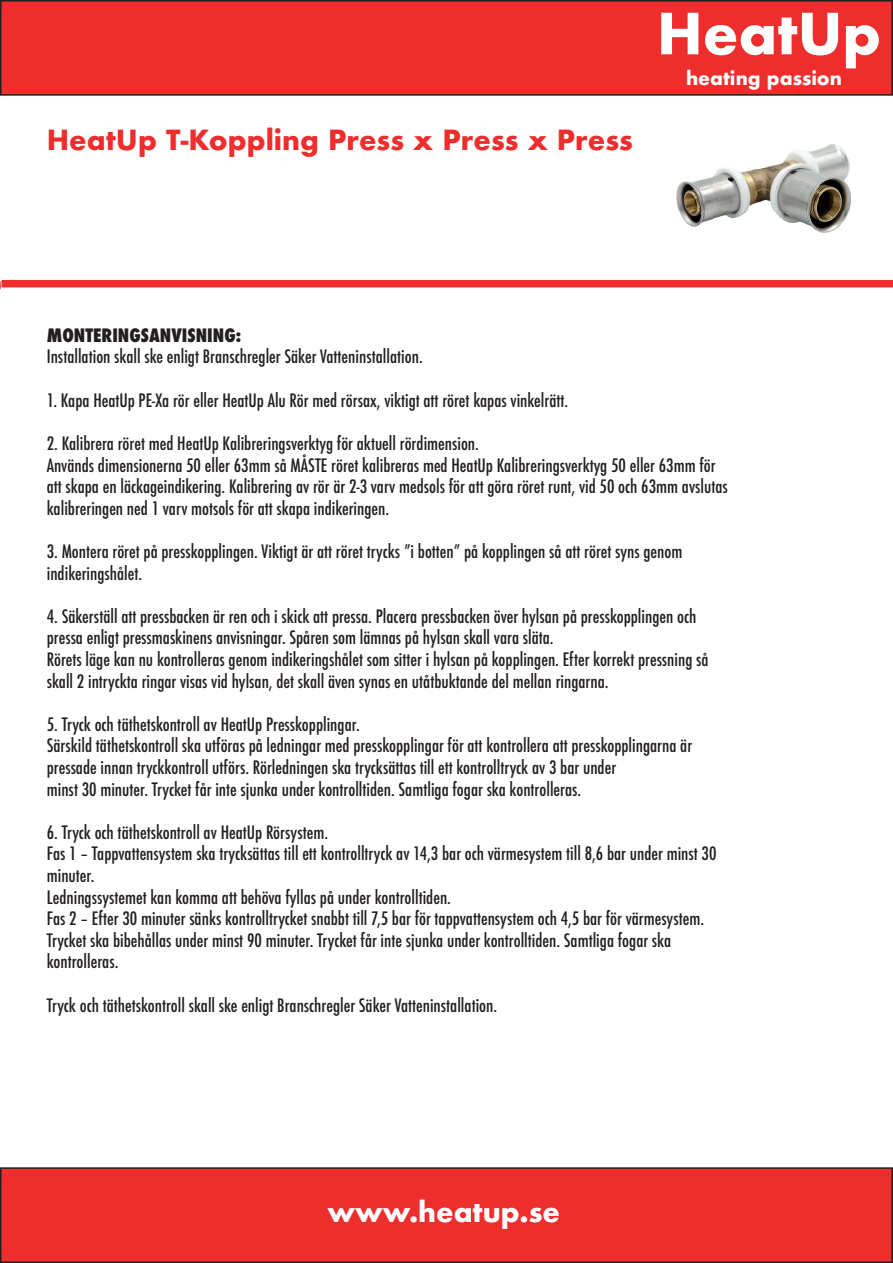
<style>
.page{position:relative;width:893px;height:1263px;background:#fff}
.page>*{position:absolute;margin:0;border:0;box-sizing:border-box;transform-origin:0 0}
.t1{font:700 55.05px "Futura";color:#fff}
.t2{font:700 27px "Futura";color:#ee2d2d}
.t3{font:700 27px "Futura";color:#fff}
.t4{font:700 18.3px "Futura";color:#fff}
.t5{font:500 condensed 18px/21.6px "Futura";color:#231f20}
.t6{font:800 condensed 18px "Futura";color:#231f20}
</style>
<div class="page">
<div style="left:1px;top:1px;width:891px;height:94px;background:#ee2d2d"></div>
<div style="left:0;top:0;width:893px;height:96px;border:2px solid #231f20"></div>
<div style="left:2px;top:280px;width:891px;height:7px;background:#ee2d2d"></div>
<div style="left:1px;top:1168px;width:891px;height:94px;background:#ee2d2d"></div>
<div style="left:0;top:1167px;width:893px;height:96px;border:2px solid #231f20"></div>
<img style="left:676px;top:144px;width:175px;height:89px">
<h2 class="t2" style="left:47px;top:120px;width:588px">HeatUp T-Koppling Press x Press x Press</h2>
<h1 class="t1" style="left:657px;top:-6px;width:226px">HeatUp</h1>
<p class="t4" style="left:686px;top:65px;width:157px">heating passion</p>
<p class="t6" style="left:47px;top:323px;width:196px">MONTERINGSANVISNING:</p>
<p class="t5" style="left:47px;top:346px;width:377px">Installation skall ske enligt Branschregler Säker Vatteninstallation.</p>
<p class="t5" style="left:47px;top:389px;width:523px">1. Kapa HeatUp PE-Xa rör eller HeatUp Alu Rör med rörsax, viktigt att röret kapas vinkelrätt.</p>
<p class="t5" style="left:47px;top:432px;width:683px">2. Kalibrera röret med HeatUp Kalibreringsverktyg för aktuell rördimension.<br>Används dimensionerna 50 eller 63mm så MÅSTE röret kalibreras med HeatUp Kalibreringsverktyg 50 eller 63mm för att skapa en läckageindikering. Kalibrering av rör är 2-3 varv medsols för att göra röret runt, vid 50 och 63mm avslutas kalibreringen ned 1 varv motsols för att skapa indikeringen.</p>
<p class="t5" style="left:47px;top:540px;width:637px">3. Montera röret på presskopplingen. Viktigt är att röret trycks ”i botten” på kopplingen så att röret syns genom indikeringshålet.</p>
<p class="t5" style="left:47px;top:605px;width:663px">4. Säkerställ att pressbacken är ren och i skick att pressa. Placera pressbacken över hylsan på presskopplingen och pressa enligt pressmaskinens anvisningar. Spåren som lämnas på hylsan skall vara släta.<br>Rörets läge kan nu kontrolleras genom indikeringshålet som sitter i hylsan på kopplingen. Efter korrekt pressning så skall 2 intryckta ringar visas vid hylsan, det skall även synas en utåtbuktande del mellan ringarna.</p>
<p class="t5" style="left:47px;top:713px;width:647px">5. Tryck och täthetskontroll av HeatUp Presskopplingar.<br>Särskild täthetskontroll ska utföras på ledningar med presskopplingar för att kontrollera att presskopplingarna är pressade innan tryckkontroll utförs. Rörledningen ska trycksättas till ett kontrolltryck av 3 bar under<br>minst 30 minuter. Trycket får inte sjunka under kontrolltiden. Samtliga fogar ska kontrolleras.</p>
<p class="t5" style="left:47px;top:821px;width:671px">6. Tryck och täthetskontroll av HeatUp Rörsystem.<br>Fas 1 – Tappvattensystem ska trycksättas till ett kontrolltryck av 14,3 bar och värmesystem till 8,6 bar under minst 30 minuter.<br>Ledningssystemet kan komma att behöva fyllas på under kontrolltiden.<br>Fas 2 – Efter 30 minuter sänks kontrolltrycket snabbt till 7,5 bar för tappvattensystem och 4,5 bar för värmesystem.<br>Trycket ska bibehållas under minst 90 minuter. Trycket får inte sjunka under kontrolltiden. Samtliga fogar ska kontrolleras.</p>
<p class="t5" style="left:47px;top:994px;width:452px">Tryck och täthetskontroll skall ske enligt Branschregler Säker Vatteninstallation.</p>
<h2 class="t3" style="left:327px;top:1192px;width:234px">www.heatup.se</h2>
</div>
